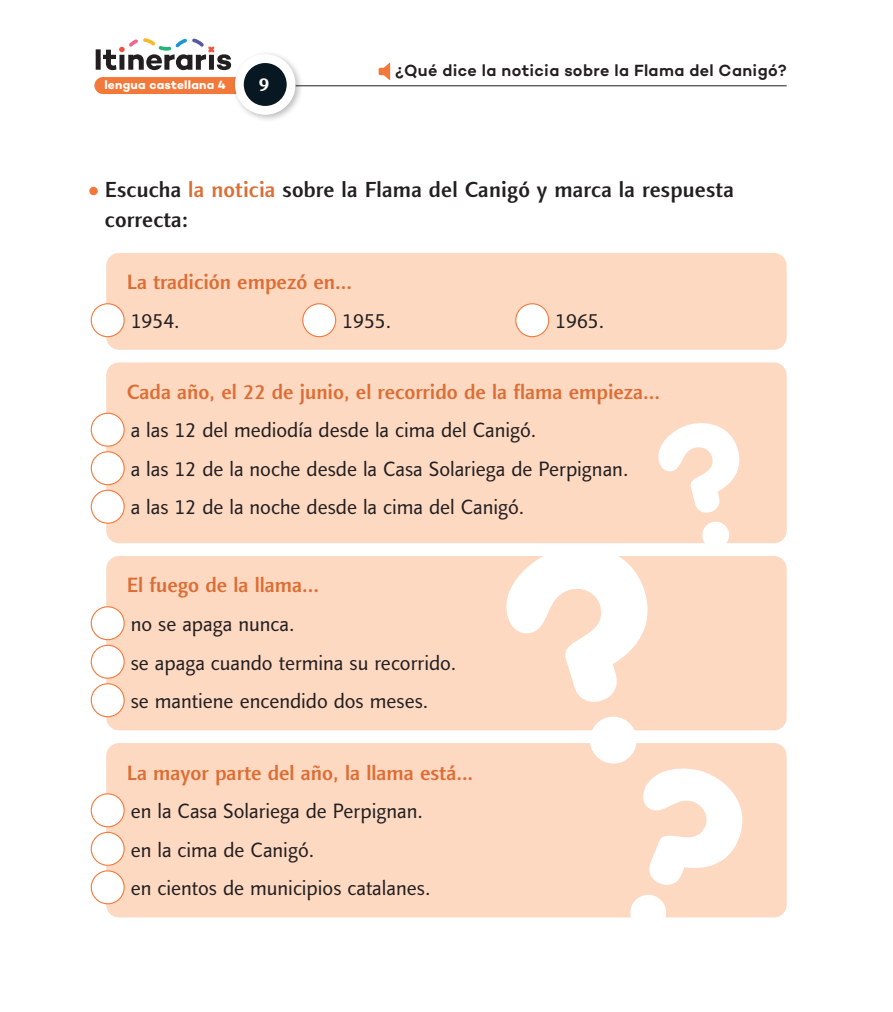
<style>
.page{position:relative;width:893px;height:1012px;background:#fff}
.page>*{position:absolute;margin:0;border:0;box-sizing:border-box;transform-origin:0 0}
.AD-Ordre{font:500 22.2px/30px "Linotype Finnegan";letter-spacing:.01em;color:#231f20}
.IT-text_espai_trebal{font:21px "Linotype Finnegan";color:#231f20}
.IT-text_no_espaiat{font:500 21px "Linotype Finnegan";color:#dc6e35}
.t1{font:700 19.2px "Linotype Finnegan";color:#fff}
.AD_títol{font:600 16.5px "Campton";letter-spacing:.02em;color:#231f20}
.t2{font:700 12.15px "Campton";letter-spacing:.02em;color:#fff}
.s1{color:#dc6e35}
</style>
<div class="page">
<hr style="left:265px;top:85px;width:522px;height:1px;background:#231f20">
<svg style="left:96px;top:38px;width:135px;height:32px"></svg>
<div style="left:94px;top:77px;width:202px;height:17px;background:#f3793b;border-radius:9px"></div>
<div style="left:231px;top:51px;width:73px;height:72px;background:#231f20;opacity:.3"></div>
<div style="left:235px;top:54px;width:61px;height:61px;background:#fff;border-radius:50%"></div>
<div style="left:244px;top:63px;width:43px;height:43px;background:#071822;border-radius:50%"></div>
<svg style="left:379px;top:63px;width:11px;height:17px"></svg>
<div style="left:89px;top:187px;width:9px;height:8px;background:#f3793b;border-radius:50%"></div>
<div style="left:106px;top:253px;width:681px;height:97px;background:#fdd9c2;border-radius:13px"></div>
<div style="left:91px;top:304px;width:33px;height:33px;background:#fff;border-radius:50%"></div>
<div style="left:91px;top:303px;width:34px;height:34px;border:1px solid #f3793b;border-radius:50%"></div>
<div style="left:303px;top:304px;width:33px;height:33px;background:#fff;border-radius:50%"></div>
<div style="left:302px;top:303px;width:34px;height:34px;border:1px solid #f3793b;border-radius:50%"></div>
<div style="left:516px;top:304px;width:33px;height:33px;background:#fff;border-radius:50%"></div>
<div style="left:515px;top:303px;width:34px;height:34px;border:1px solid #f3793b;border-radius:50%"></div>
<div style="left:106px;top:362px;width:681px;height:181px;background:#fdd9c2;border-radius:13px"></div>
<div style="left:91px;top:413px;width:33px;height:33px;background:#fff;border-radius:50%"></div>
<div style="left:91px;top:413px;width:34px;height:34px;border:1px solid #f3793b;border-radius:50%"></div>
<div style="left:91px;top:452px;width:33px;height:33px;background:#fff;border-radius:50%"></div>
<div style="left:91px;top:451px;width:34px;height:34px;border:1px solid #f3793b;border-radius:50%"></div>
<div style="left:91px;top:490px;width:33px;height:33px;background:#fff;border-radius:50%"></div>
<div style="left:91px;top:490px;width:34px;height:34px;border:1px solid #f3793b;border-radius:50%"></div>
<div style="left:106px;top:556px;width:681px;height:174px;background:#fdd9c2;border-radius:13px"></div>
<div style="left:91px;top:607px;width:33px;height:33px;background:#fff;border-radius:50%"></div>
<div style="left:91px;top:606px;width:34px;height:34px;border:1px solid #f3793b;border-radius:50%"></div>
<div style="left:91px;top:645px;width:33px;height:33px;background:#fff;border-radius:50%"></div>
<div style="left:91px;top:645px;width:34px;height:34px;border:1px solid #f3793b;border-radius:50%"></div>
<div style="left:91px;top:684px;width:33px;height:33px;background:#fff;border-radius:50%"></div>
<div style="left:91px;top:683px;width:34px;height:34px;border:1px solid #f3793b;border-radius:50%"></div>
<div style="left:106px;top:743px;width:681px;height:174px;background:#fdd9c2;border-radius:13px"></div>
<div style="left:91px;top:794px;width:33px;height:33px;background:#fff;border-radius:50%"></div>
<div style="left:91px;top:793px;width:34px;height:34px;border:1px solid #f3793b;border-radius:50%"></div>
<div style="left:91px;top:832px;width:33px;height:33px;background:#fff;border-radius:50%"></div>
<div style="left:91px;top:832px;width:34px;height:34px;border:1px solid #f3793b;border-radius:50%"></div>
<div style="left:91px;top:871px;width:33px;height:33px;background:#fff;border-radius:50%"></div>
<div style="left:91px;top:870px;width:34px;height:34px;border:1px solid #f3793b;border-radius:50%"></div>
<svg style="left:499px;top:423px;width:251px;height:495px"></svg>
<p class="t2" style="left:104px;top:78px;width:123px">lengua castellana 4</p>
<p class="t1" style="left:259px;top:74px;width:12px">9</p>
<p class="AD_títol" style="left:395px;top:60px;width:393px">¿Qué dice la noticia sobre la Flama del Canigó?</p>
<p class="AD-Ordre" style="left:105px;top:175px;width:630px">Escucha <span class="s1">la noticia</span> sobre la Flama del Canigó y marca la respuesta correcta:</p>
<p class="IT-text_no_espaiat" style="left:127px;top:270px;width:227px">La tradición empezó en...</p>
<p class="IT-text_espai_trebal" style="left:131px;top:309px;width:50px">1954.</p>
<p class="IT-text_espai_trebal" style="left:342px;top:309px;width:50px">1955.</p>
<p class="IT-text_espai_trebal" style="left:555px;top:309px;width:50px">1965.</p>
<p class="IT-text_no_espaiat" style="left:127px;top:380px;width:535px">Cada año, el 22 de junio, el recorrido de la flama empieza...</p>
<p class="IT-text_espai_trebal" style="left:131px;top:418px;width:407px">a las 12 del mediodía desde la cima del Canigó.</p>
<p class="IT-text_espai_trebal" style="left:131px;top:457px;width:499px">a las 12 de la noche desde la Casa Solariega de Perpignan.</p>
<p class="IT-text_espai_trebal" style="left:131px;top:495px;width:395px">a las 12 de la noche desde la cima del Canigó.</p>
<p class="IT-text_no_espaiat" style="left:127px;top:573px;width:194px">El fuego de la llama...</p>
<p class="IT-text_espai_trebal" style="left:131px;top:612px;width:165px">no se apaga nunca.</p>
<p class="IT-text_espai_trebal" style="left:131px;top:650px;width:327px">se apaga cuando termina su recorrido.</p>
<p class="IT-text_espai_trebal" style="left:131px;top:689px;width:299px">se mantiene encendido dos meses.</p>
<p class="IT-text_no_espaiat" style="left:127px;top:760px;width:348px">La mayor parte del año, la llama está...</p>
<p class="IT-text_espai_trebal" style="left:131px;top:799px;width:294px">en la Casa Solariega de Perpignan.</p>
<p class="IT-text_espai_trebal" style="left:131px;top:837px;width:185px">en la cima de Canigó.</p>
<p class="IT-text_espai_trebal" style="left:131px;top:876px;width:301px">en cientos de municipios catalanes.</p>
</div>
